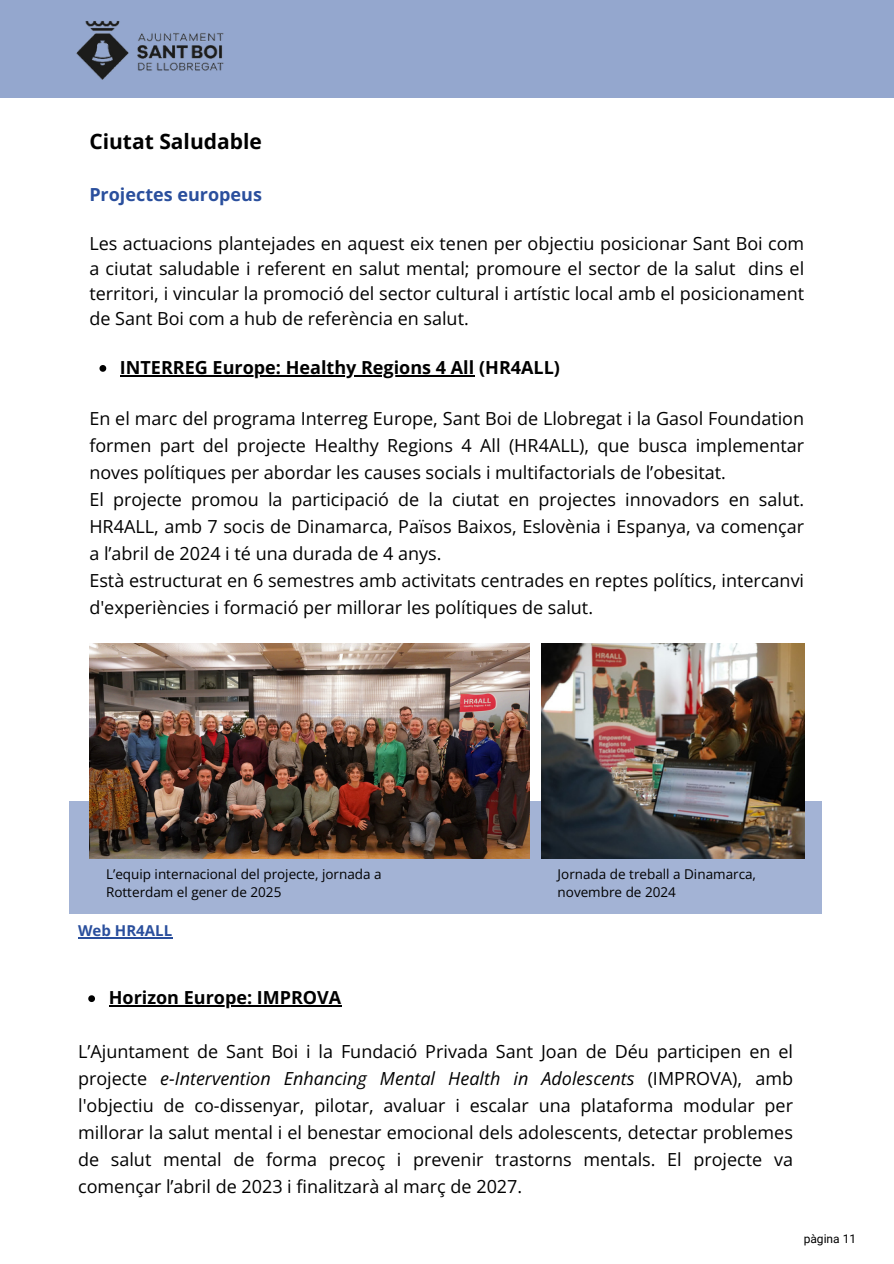
<style>
.page{position:relative;width:894px;height:1264px;background:#fff}
.page>*{position:absolute;margin:0;border:0;box-sizing:border-box;transform-origin:0 0}
.t1{font:700 21px "Open Sans";color:#000}
.t2{font:18px/27px "Open Sans";color:#000;text-align:justify}
.t3{font:700 18px "Open Sans";color:#000}
.t4{font:700 18px "Open Sans";color:#2a4f9d}
.t5{font:700 15px "Open Sans";color:#2a4f9d}
.t6{font:13.5px/18px "Open Sans";color:#000}
.t7{font:12px "Roboto";color:#000}
.s1{font-style:italic}
</style>
<div class="page">
<div style="left:0;top:0;width:893px;height:97px;background:#94a7ce"></div>
<img style="left:76px;top:21px;width:148px;height:59px">
<div style="left:70px;top:801px;width:751px;height:112px;background:#a3b3d5"></div>
<img style="left:89px;top:643px;width:440px;height:215px">
<img style="left:541px;top:643px;width:263px;height:215px">
<svg style="left:99px;top:365px;width:7px;height:7px"></svg>
<hr style="left:120px;top:375px;width:354px;height:1px;background:#000">
<hr style="left:78px;top:937px;width:94px;height:1px;background:#2a4f9d">
<svg style="left:88px;top:995px;width:7px;height:7px"></svg>
<hr style="left:109px;top:1005px;width:232px;height:1px;background:#000">
<p class="t1" style="left:89px;top:126px;width:174px">Ciutat Saludable</p>
<h1 class="t4" style="left:89px;top:181px;width:174px">Projectes europeus</h1>
<h2 class="t2" style="left:89px;top:231px;width:716px;line-height:24.8px">Les actuacions plantejades en aquest eix tenen per objectiu posicionar Sant Boi com a ciutat saludable i referent en salut mental; promoure el sector de la salut dins el territori, i vincular la promoció del sector cultural i artístic local amb el posicionament de Sant Boi com a hub de referència en salut.</h2>
<h3 class="t3" style="left:120px;top:355px;width:441px">INTERREG Europe: Healthy Regions 4 All (HR4ALL)</h3>
<p class="t2" style="left:89px;top:404px;width:716px;text-align:left">En el marc del programa Interreg Europe, Sant Boi de Llobregat i la Gasol Foundation formen part del projecte Healthy Regions 4 All (HR4ALL), que busca implementar noves polítiques per abordar les causes socials i multifactorials de l’obesitat.<br>El projecte promou la participació de la ciutat en projectes innovadors en salut.<br>HR4ALL, amb 7 socis de Dinamarca, Països Baixos, Eslovènia i Espanya, va començar a l’abril de 2024 i té una durada de 4 anys.<br>Està estructurat en 6 semestres amb activitats centrades en reptes polítics, intercanvi d'experiències i formació per millorar les polítiques de salut.</p>
<h3 class="t6" style="left:106px;top:864px;width:277px">L’equip internacional del projecte, jornada a<br>Rotterdam el gener de 2025</h3>
<p class="t6" style="left:557px;top:864px;width:200px">Jornada de treball a Dinamarca, novembre de 2024</p>
<p class="t5" style="left:78px;top:920px;width:95px">Web HR4ALL</p>
<h5 class="t3" style="left:109px;top:985px;width:234px">Horizon Europe: IMPROVA</h5>
<h5 class="t2" style="left:78px;top:1037px;width:716px">L’Ajuntament de Sant Boi i la Fundació Privada Sant Joan de Déu participen en el projecte <span class="s1">e-Intervention Enhancing Mental Health in Adolescents</span> (IMPROVA), amb l'objectiu de co-dissenyar, pilotar, avaluar i escalar una plataforma modular per millorar la salut mental i el benestar emocional dels adolescents, detectar problemes de salut mental de forma precoç i prevenir trastorns mentals. El projecte va començar l’abril de 2023 i finalitzarà al març de 2027.</h5>
<h4 class="t7" style="left:803px;top:1231px;width:54px">pàgina 11</h4>
</div>
